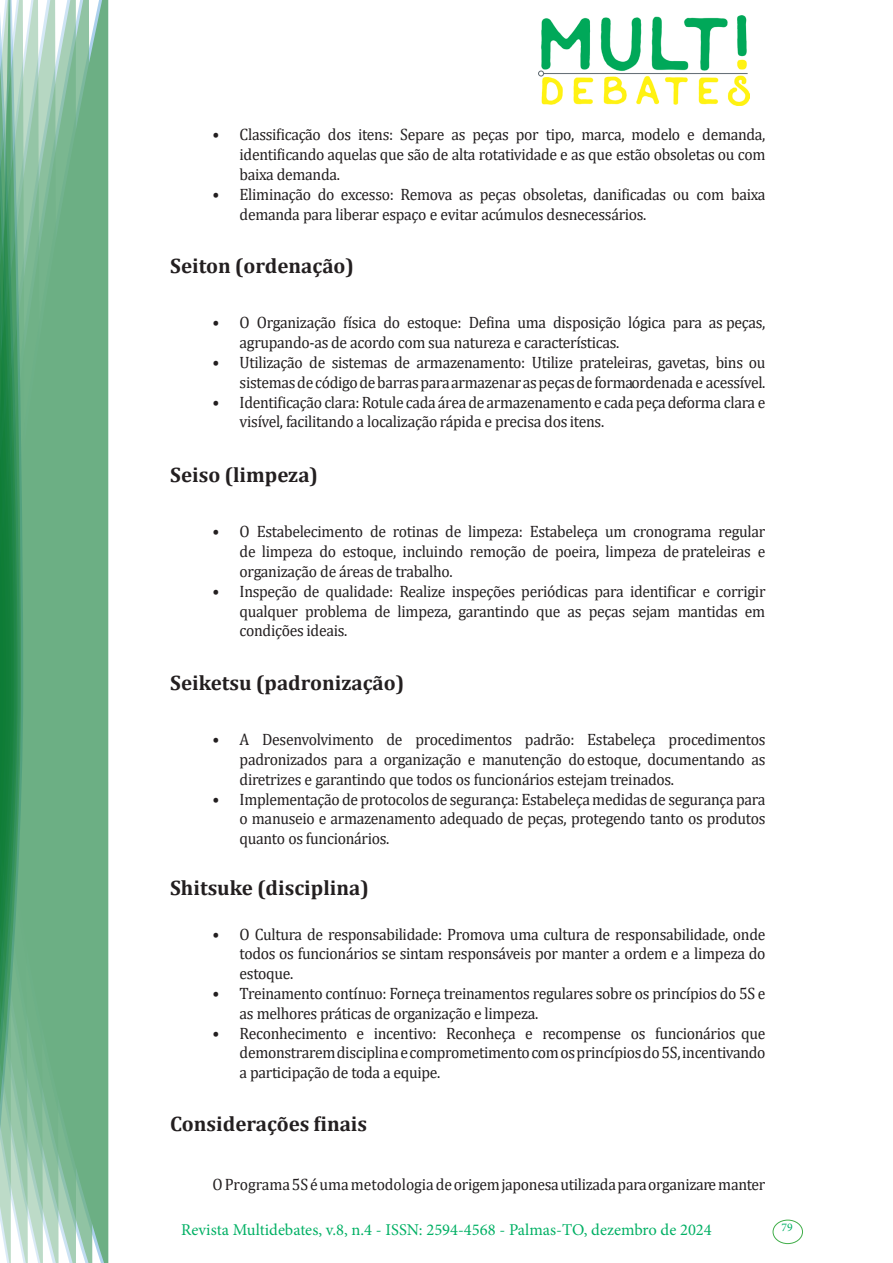
<style>
.page{position:relative;width:893px;height:1263px;background:#fff}
.page>*{position:absolute;margin:0;border:0;box-sizing:border-box;transform-origin:0 0}
.Titulo_2{font:700 21px "Cambria";color:#231f20}
.texto{font:16.5px/19.8px "Cambria";letter-spacing:-.02em;color:#231f20;text-align:justify;scale:.95 1}
.t1{font:16.5px "Minion Pro";color:#00b064}
.t2{font:11.7px "Minion Pro";color:#00b064}
</style>
<div class="page">
<div style="left:95px;top:0;width:14px;height:1263px;background:#6caf84"></div>
<svg style="left:79px;top:0;width:16px;height:1263px;background:#71b289"></svg>
<svg style="left:62px;top:0;width:17px;height:1263px;background:#75b48c"></svg>
<svg style="left:45px;top:0;width:17px;height:1263px;background:#7cb792"></svg>
<svg style="left:30px;top:0;width:15px;height:1263px;background:#80ba96"></svg>
<svg style="left:0;top:0;width:30px;height:1263px;background:#61a97f"></svg>
<div style="left:772px;top:1219px;width:31px;height:25px;border:1px solid #40ae49;border-radius:50%"></div>
<img style="left:538px;top:16px;width:211px;height:90px">
<p class="texto" style="left:240px;top:125px;width:555px;text-indent:-27px">• Classificação dos itens: Separe as peças por tipo, marca, modelo e demanda, identificando aquelas que são de alta rotatividade e as que estão obsoletas ou com baixa demanda.</p>
<p class="texto" style="left:240px;top:184px;width:555px;text-indent:-27px">• Eliminação do excesso: Remova as peças obsoletas, danificadas ou com baixa demanda para liberar espaço e evitar acúmulos desnecessários.</p>
<p class="Titulo_2" style="left:170px;top:251px;width:186px">Seiton (ordenação)</p>
<p class="texto" style="left:240px;top:313px;width:555px;text-indent:-27px">• O Organização física do estoque: Defina uma disposição lógica para as peças, agrupando-as de acordo com sua natureza e características.</p>
<p class="texto" style="left:213px;top:352px;width:583px;text-align:right">• Utilização de sistemas de armazenamento: Utilize prateleiras, gavetas, bins ou sistemas de código de barras para armazenar as peças de forma ordenada e acessível.</p>
<p class="texto" style="left:240px;top:392px;width:555px;text-indent:-27px">• Identificação clara: Rotule cada área de armazenamento e cada peça de forma clara e visível, facilitando a localização rápida e precisa dos itens.</p>
<p class="Titulo_2" style="left:170px;top:460px;width:150px">Seiso (limpeza)</p>
<p class="texto" style="left:240px;top:522px;width:555px;text-indent:-27px">• O Estabelecimento de rotinas de limpeza: Estabeleça um cronograma regular de limpeza do estoque, incluindo remoção de poeira, limpeza de prateleiras e organização de áreas de trabalho.</p>
<p class="texto" style="left:240px;top:581px;width:555px;text-indent:-27px">• Inspeção de qualidade: Realize inspeções periódicas para identificar e corrigir qualquer problema de limpeza, garantindo que as peças sejam mantidas em condições ideais.</p>
<p class="Titulo_2" style="left:170px;top:668px;width:236px">Seiketsu (padronização)</p>
<p class="texto" style="left:240px;top:730px;width:555px;text-indent:-27px">• A Desenvolvimento de procedimentos padrão: Estabeleça procedimentos padronizados para a organização e manutenção do estoque, documentando as diretrizes e garantindo que todos os funcionários estejam treinados.</p>
<p class="texto" style="left:240px;top:789px;width:555px;text-indent:-27px">• Implementação de protocolos de segurança: Estabeleça medidas de segurança para o manuseio e armazenamento adequado de peças, protegendo tanto os produtos quanto os funcionários.</p>
<p class="Titulo_2" style="left:170px;top:873px;width:200px">Shitsuke (disciplina)</p>
<p class="texto" style="left:240px;top:924px;width:555px;text-indent:-27px">• O Cultura de responsabilidade: Promova uma cultura de responsabilidade, onde todos os funcionários se sintam responsáveis por manter a ordem e a limpeza do estoque.</p>
<p class="texto" style="left:240px;top:983px;width:555px;text-indent:-27px">• Treinamento contínuo: Forneça treinamentos regulares sobre os princípios do 5S e as melhores práticas de organização e limpeza.</p>
<p class="texto" style="left:240px;top:1023px;width:555px;text-indent:-27px">• Reconhecimento e incentivo: Reconheça e recompense os funcionários que demonstrarem disciplina e comprometimento com os princípios do 5S, incentivando a participação de toda a equipe.</p>
<p class="Titulo_2" style="left:170px;top:1109px;width:199px">Considerações finais</p>
<p class="texto" style="left:213px;top:1174px;width:583px">O Programa 5S é uma metodologia de origem japonesa utilizada para organizar e manter</p>
<p class="t1" style="left:181px;top:1218px;width:532px">Revista Multidebates, v.8, n.4 - ISSN: 2594-4568 - Palmas-TO, dezembro de 2024</p>
<p class="t2" style="left:781px;top:1219px;width:13px">79</p>
</div>
